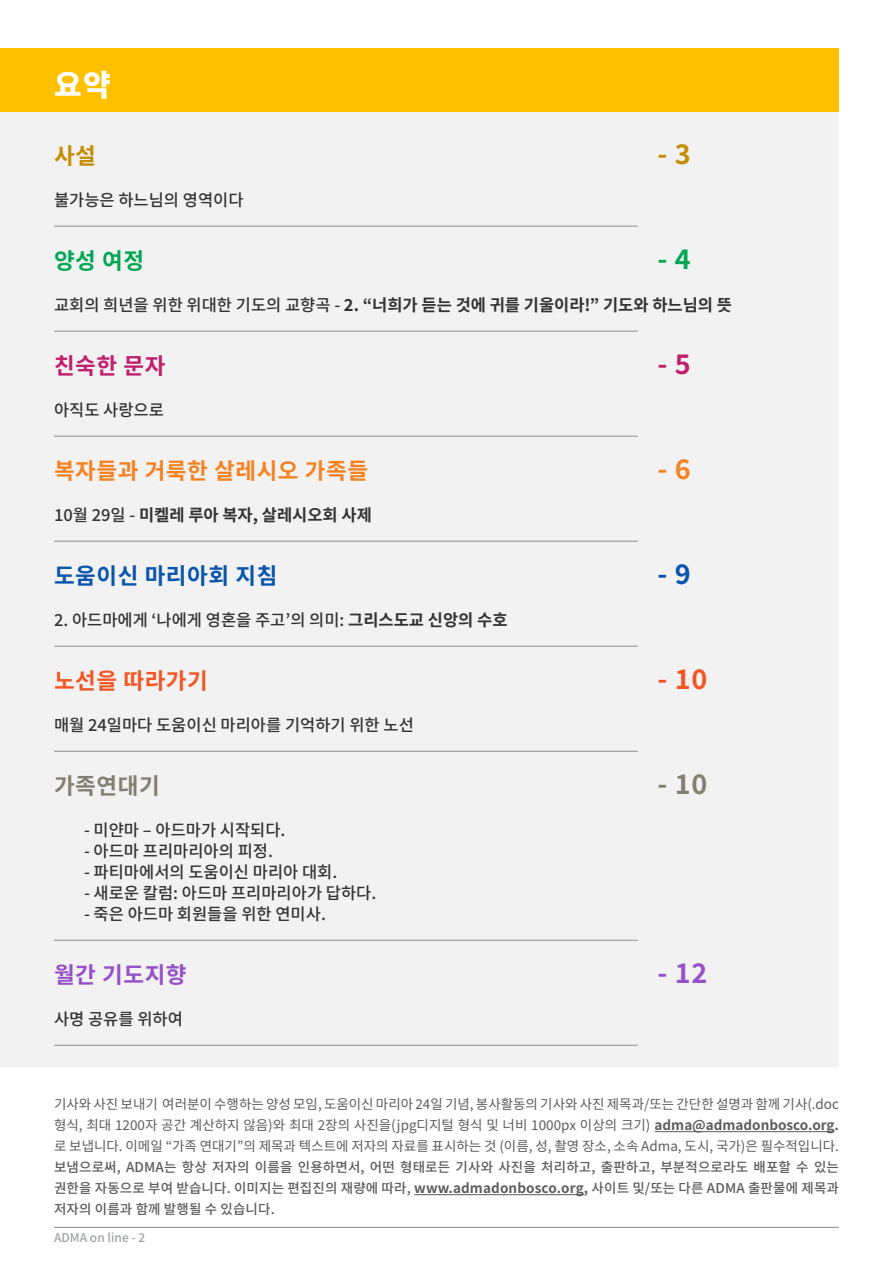
<style>
.page{position:relative;width:893px;height:1263px;background:#fff}
.page>*{position:absolute;margin:0;border:0;box-sizing:border-box;transform-origin:0 0}
.t1{font:900 30px "Noto Sans KR";color:#fff}
.t2{font:700 27px "Noto Sans KR";color:#f15623}
.t3{font:700 27px "Noto Sans KR";color:#828070}
.t4{font:700 27px "Noto Sans KR";color:#9650c8}
.t5{font:700 27px "Noto Sans KR";color:#c48c00}
.t6{font:700 27px "Noto Sans KR";color:#00a652}
.t7{font:700 27px "Noto Sans KR";color:#c11e6d}
.t8{font:700 27px "Noto Sans KR";color:#f58221}
.t9{font:700 27px "Noto Sans KR";color:#0954ac}
.t10{font:700 22.5px "Noto Sans KR";letter-spacing:.025em;color:#f58221}
.t11{font:700 22.5px "Noto Sans KR";letter-spacing:.025em;color:#0954ac}
.t12{font:700 22.5px "Noto Sans KR";letter-spacing:.025em;color:#f15623}
.t13{font:700 22.5px "Noto Sans KR";letter-spacing:.025em;color:#9650c8}
.t14{font:700 22.5px "Noto Sans KR";color:#c11e6d}
.t15{font:700 22.5px "Noto Sans KR";letter-spacing:.025em;color:#828070}
.t16{font:700 22.5px "Noto Sans KR";color:#00a652}
.t17{font:700 22.5px "Noto Sans KR";color:#c48c00}
.t18{font:500 16.5px "Noto Sans KR";color:#333}
.t19{font:700 16.5px "Noto Sans KR";color:#333}
.t20{font:13.5px/21px "Noto Sans KR";color:#5c5c5c;text-align:justify}
.t21{font:500 13.5px/21px "Noto Sans KR";letter-spacing:.01em;color:#5c5c5c;text-align:justify}
.t22{font:500 12px "Noto Sans KR";color:#a1a3a4}
.s1{font-weight:500}
.s2{font-weight:700}
</style>
<div class="page">
<hr style="left:54px;top:1227px;width:785px;height:1px;background:#8a8c8e">
<div style="left:0;top:111px;width:839px;height:956px;background:#f2f2f2"></div>
<div style="left:0;top:48px;width:839px;height:63px;background:#ffc000"></div>
<hr style="left:54px;top:226px;width:584px;height:1px;background:#8a8c8e">
<hr style="left:54px;top:436px;width:584px;height:1px;background:#8a8c8e">
<hr style="left:54px;top:940px;width:584px;height:1px;background:#8a8c8e">
<hr style="left:54px;top:331px;width:584px;height:1px;background:#8a8c8e">
<hr style="left:54px;top:646px;width:584px;height:1px;background:#8a8c8e">
<hr style="left:54px;top:751px;width:584px;height:1px;background:#8a8c8e">
<hr style="left:54px;top:541px;width:584px;height:1px;background:#8a8c8e">
<hr style="left:54px;top:1045px;width:584px;height:1px;background:#8a8c8e">
<hr style="left:655px;top:1131px;width:180px;height:1px;background:#5c5c5c">
<hr style="left:414px;top:1194px;width:170px;height:1px;background:#5c5c5c">
<p class="t1" style="left:54px;top:68px;width:58px">요약</p>
<p class="t17" style="left:54px;top:143px;width:43px">사설</p>
<p class="t18" style="left:54px;top:190px;width:191px">불가능은 하느님의 영역이다</p>
<p class="t16" style="left:54px;top:248px;width:92px">양성 여정</p>
<p class="t5" style="left:657px;top:138px;width:35px">- 3</p>
<p class="t6" style="left:657px;top:243px;width:35px">- 4</p>
<p class="t19" style="left:54px;top:295px;width:679px"><span class="s1">교회의 희년을 위한 위대한 기도의 교향곡 -</span> 2. “너희가 듣는 것에 귀를 기울이라!” 기도와 하느님의 뜻</p>
<p class="t14" style="left:54px;top:353px;width:113px">친숙한 문자</p>
<p class="t18" style="left:54px;top:400px;width:111px">아직도 사랑으로</p>
<p class="t10" style="left:54px;top:458px;width:316px">복자들과 거룩한 살레시오 가족들</p>
<p class="t19" style="left:54px;top:505px;width:319px"><span class="s1">10월 29일 -</span> 미켈레 루아 복자, 살레시오회 사제</p>
<p class="t11" style="left:54px;top:563px;width:225px">도움이신 마리아회 지침</p>
<p class="t18" style="left:54px;top:610px;width:455px">2. 아드마에게 ‘나에게 영혼을 주고’의 의미: <span class="s2">그리스도교 신앙의 수호</span></p>
<p class="t12" style="left:54px;top:668px;width:155px">노선을 따라가기</p>
<p class="t18" style="left:54px;top:715px;width:361px">매월 24일마다 도움이신 마리아를 기억하기 위한 노선</p>
<p class="t15" style="left:54px;top:773px;width:107px">가족연대기</p>
<p class="t18" style="left:84px;top:820px;width:203px">- 미얀마 – 아드마가 시작되다.</p>
<p class="t18" style="left:84px;top:841px;width:190px">- 아드마 프리마리아의 피정.</p>
<p class="t18" style="left:84px;top:862px;width:255px">- 파티마에서의 도움이신 마리아 대회.</p>
<p class="t18" style="left:84px;top:883px;width:294px">- 새로운 칼럼: 아드마 프리마리아가 답하다.</p>
<p class="t18" style="left:84px;top:904px;width:243px">- 죽은 아드마 회원들을 위한 연미사.</p>
<p class="t13" style="left:54px;top:962px;width:134px">월간 기도지향</p>
<p class="t18" style="left:54px;top:1009px;width:130px">사명 공유를 위하여</p>
<p class="t7" style="left:657px;top:348px;width:35px">- 5</p>
<p class="t8" style="left:657px;top:453px;width:35px">- 6</p>
<p class="t9" style="left:657px;top:558px;width:35px">- 9</p>
<p class="t2" style="left:657px;top:663px;width:51px">- 10</p>
<p class="t3" style="left:657px;top:768px;width:51px">- 10</p>
<p class="t4" style="left:657px;top:957px;width:51px">- 12</p>
<p class="t20" style="left:54px;top:1093px;width:786px">기사와 사진 보내기 여러분이 수행하는 양성 모임, 도움이신 마리아 24일 기념, 봉사활동의 기사와 사진 제목과/또는 간단한 설명과 함께 기사(.doc 형식, 최대 1200자 공간 계산하지 않음)와 최대 2장의 사진을(jpg디지털 형식 및 너비 1000px 이상의 크기) <span class="s2">adma@admadonbosco.org. </span>로 보냅니다. 이메일 “가족 연대기”의 제목과 텍스트에 저자의 자료를 표시하는 것 (이름, 성, 촬영 장소, 소속 Adma, 도시, 국가)은 필수적입니다.</p>
<p class="t21" style="left:54px;top:1156px;width:786px">보냄으로써, ADMA는 항상 저자의 이름을 인용하면서, 어떤 형태로든 기사와 사진을 처리하고, 출판하고, 부분적으로라도 배포할 수 있는 권한을 자동으로 부여 받습니다. 이미지는 편집진의 재량에 따라, <span class="s2">www.admadonbosco.org,</span> 사이트 및/또는 다른 ADMA 출판물에 제목과 저자의 이름과 함께 발행될 수 있습니다.</p>
<p class="t22" style="left:54px;top:1230px;width:93px">ADMA on line - 2</p>
</div>
